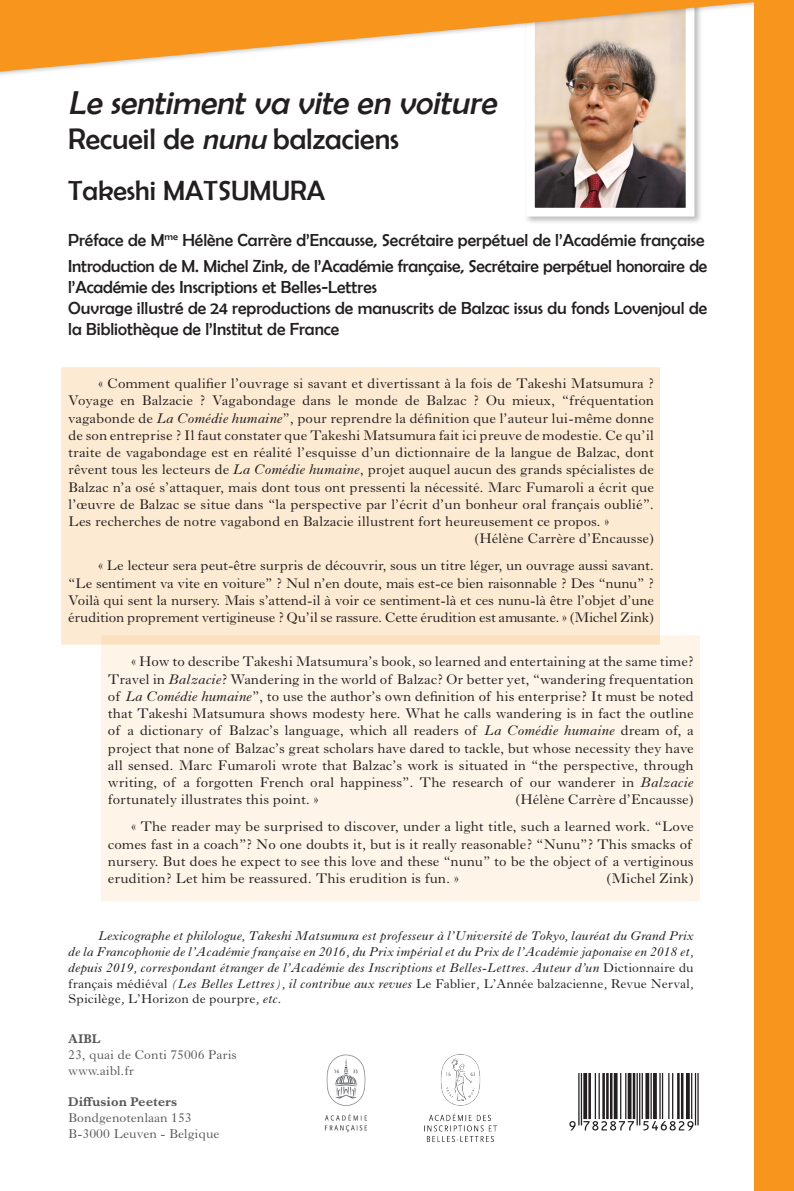
<style>
.page{position:relative;width:794px;height:1191px;background:#fff}
.page>*{position:absolute;margin:0;border:0;box-sizing:border-box;transform-origin:0 0}
.t1{font:italic 33.25px "Berlin Sans FB";color:#231f20}
.t2{font:29.75px "Berlin Sans FB";color:#231f20}
.t3{font:28px "Berlin Sans FB";color:#231f20}
.t4{font:17.5px/21px "Berlin Sans FB";color:#231f20}
.t5{font:14.35px/17.2px "Imprint MT Pro";color:#231f20;text-align:justify}
.Body{font:italic 13.12px/15.8px "Imprint MT Pro";color:#231f20;text-align:justify}
.t6{font:13.12px "Imprint MT Pro";color:#57585a}
.t7{font:700 13.12px "Imprint MT Pro";color:#57585a}
.s1{font-style:italic}
.s2{font-style:normal}
</style>
<div class="page">
<div style="left:101px;top:635px;width:599px;height:266px;background:#fef4e8"></div>
<div style="left:61px;top:367px;width:599px;height:277px;background:#fdead2"></div>
<div style="left:524px;top:0;width:179px;height:225px;background:#f4f4f4"></div>
<img style="left:524px;top:79px;width:175px;height:142px">
<div style="left:0;top:0;width:794px;height:79px;background:#231f20;opacity:.34"></div>
<svg style="left:0;top:0;width:754px;height:72px;fill:#f7951d"></svg>
<div style="left:754px;top:0;width:40px;height:1191px;background:#f7951d"></div>
<svg style="left:569px;top:1073px;width:129px;height:57px"></svg>
<img style="left:324px;top:1054px;width:44px;height:79px">
<img style="left:426px;top:1054px;width:70px;height:87px">
<p class="t1" style="left:68px;top:84px;width:436px">Le sentimentva vite en voiture</p>
<p class="t2" style="left:68px;top:122px;width:332px">Recueil de <span class="s1">nunu</span> balzaciens</p>
<p class="t3" style="left:68px;top:175px;width:258px">Takeshi MATSUMURA</p>
<p class="t4" style="left:68px;top:229px;width:638px">Préface de M<sup>me</sup> Hélène Carrère d’Encausse, Secrétaire perpétuel de l’Académie française</p>
<p class="t4" style="left:68px;top:255px;width:640px">Introduction de M. Michel Zink, de l’Académie française, Secrétaire perpétuel honoraire de l’Académie des Inscriptions et Belles-Lettres</p>
<p class="t4" style="left:68px;top:297px;width:640px">Ouvrage illustré de 24 reproductions de manuscrits de Balzac issus du fonds Lovenjoul de la Bibliothèque de l’Institut de France</p>
<p class="t5" style="left:68px;top:375px;width:587px;text-indent:30px">« Comment qualifier l’ouvrage si savant et divertissant à la fois de Takeshi Matsumura ?<br>Voyage en Balzacie ? Vagabondage dans le monde de Balzac ? Ou mieux, “fréquentation vagabonde de <span class="s1">La Comédie humaine</span>”, pour reprendre la définition que l’auteur lui-même donne de son entreprise ? Il faut constater que Takeshi Matsumura fait ici preuve de modestie. Ce qu’il traite de vagabondage est en réalité l’esquisse d’un dictionnaire de la langue de Balzac, dont rêvent tous les lecteurs de <span class="s1">La Comédie humaine</span>, projet auquel aucun des grands spécialistes de Balzac n’a osé s’attaquer, mais dont tous ont pressenti la nécessité. Marc Fumaroli a écrit que l’œuvre de Balzac se situe dans “la perspective par l’écrit d’un bonheur oral français oublié”.<br>Les recherches de notre vagabond en Balzacie illustrent fort heureusement ce propos. »</p>
<p class="t5" style="left:474px;top:530px;width:181px">(Hélène Carrère d’Encausse)</p>
<p class="t5" style="left:68px;top:557px;width:587px;text-indent:30px">« Le lecteur sera peut-être surpris de découvrir, sous un titre léger, un ouvrage aussi savant. “Le sentiment va vite en voiture” ? Nul n’en doute, mais est-ce bien raisonnable ? Des “nunu” ?<br>Voilà qui sent la nursery. Mais s’attend-il à voir ce sentiment-là et ces nunu-là être l’objet d’une érudition proprement vertigineuse ? Qu’il se rassure. Cette érudition est amusante. » (Michel Zink)</p>
<p class="t5" style="left:108px;top:653px;width:587px;text-indent:23px">« How to describe Takeshi Matsumura’s book, so learned and entertaining at the same time?<br>Travel in <span class="s1">Balzacie</span>? Wandering in the world of Balzac? Or better yet, “wandering frequentation of <span class="s1">La Comédie humaine</span>”, to use the author’s own definition of his enterprise? It must be noted that Takeshi Matsumura shows modesty here. What he calls wandering is in fact the outline of a dictionary of Balzac’s language, which all readers of <span class="s1">La Comédie humaine</span> dream of, a project that none of Balzac’s great scholars have dared to tackle, but whose necessity they have all sensed. Marc Fumaroli wrote that Balzac’s work is situated in “the perspective, through writing, of a forgotten French oral happiness”. The research of our wanderer in <span class="s1">Balzacie </span>fortunately illustrates this point. »</p>
<p class="t5" style="left:515px;top:791px;width:180px">(Hélène Carrère d’Encausse)</p>
<p class="t5" style="left:108px;top:818px;width:587px;text-indent:23px">« The reader may be surprised to discover, under a light title, such a learned work. “Love comes fast in a coach”? No one doubts it, but is it really reasonable? “Nunu”? This smacks of nursery. But does he expect to see this love and these “nunu” to be the object of a vertiginous erudition? Let him be reassured. This erudition is fun. »</p>
<p class="t5" style="left:606px;top:869px;width:89px">(Michel Zink)</p>
<p class="Body" style="left:68px;top:928px;width:627px;text-indent:30px">Lexicographe et philologue, Takeshi Matsumura est professeur à l’Université de Tokyo, lauréat du Grand Prix de la Francophonie de l’Académie française en 2016, du Prix impérial et du Prix de l’Académie japonaise en 2018 et, depuis 2019, correspondant étranger de l’Académie des Inscriptions et Belles-Lettres. Auteur d’un <span class="s2">Dictionnaire du français médiéval</span> (Les Belles Lettres), il contribue aux revues <span class="s2">Le Fablier</span>, <span class="s2">L’Année balzacienne</span>, <span class="s2">Revue Nerval</span>, <span class="s2">Spicilège</span>, <span class="s2">L’Horizon de pourpre</span>, etc.</p>
<p class="t7" style="left:68px;top:1031px;width:34px">AIBL</p>
<p class="t6" style="left:68px;top:1047px;width:170px">23, quai de Conti 75006 Paris</p>
<p class="t6" style="left:68px;top:1063px;width:68px">www.aibl.fr</p>
<p class="t7" style="left:68px;top:1094px;width:111px">Diffusion Peeters</p>
<p class="t6" style="left:68px;top:1110px;width:125px">Bondgenotenlaan 153</p>
<p class="t6" style="left:68px;top:1126px;width:153px">B-3000 Leuven - Belgique</p>
</div>
